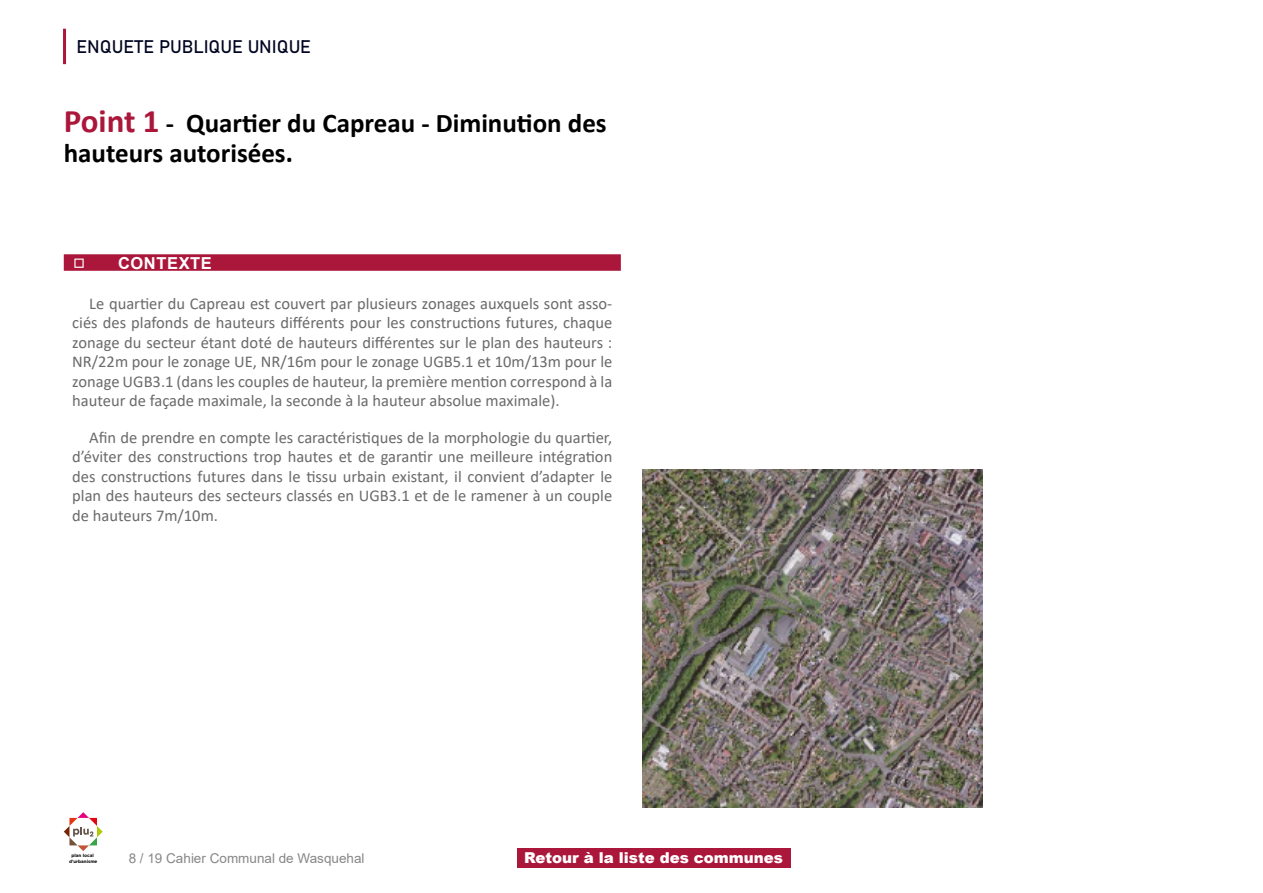
<style>
.page{position:relative;width:1263px;height:893px;background:#fff}
.page>*{position:absolute;margin:0;border:0;box-sizing:border-box;transform-origin:0 0}
.t1{font:700 27px/30px "Calibri";color:#000}
.t2{font:18px "Bahnschrift";color:#000521}
.t3{font:16.5px/19.5px "Calibri";color:#6a6a6a;text-align:justify}
.t4{font:700 16.5px "Arial";letter-spacing:.035em;color:#fff}
.t5{font:900 15px "Arial";color:#fff}
.t6{font:13.5px "Arial";color:#878787}
.t7{font:700 4.5px/5.4px "Gotham";color:#000;text-align:center}
.s1{font-size:33px;color:#aa173b}
</style>
<div class="page">
<hr style="left:63px;top:29px;width:3px;height:35px;background:#aa173b">
<svg style="left:64px;top:812px;width:39px;height:39px"></svg>
<div style="left:517px;top:848px;width:273px;height:20px;background:#aa173b"></div>
<div style="left:64px;top:254px;width:557px;height:17px;background:#aa173b"></div>
<img style="left:642px;top:470px;width:341px;height:338px">
<p class="t2" style="left:77px;top:33px;width:236px">ENQUETE PUBLIQUE UNIQUE</p>
<h1 class="t1" style="left:64px;top:108px;width:544px"><span class="s1">Point 1</span> - Quartier du Capreau - Diminution des hauteurs autorisées.</h1>
<p class="t4" style="left:73px;top:251px;width:141px">◻ CONTEXTE</p>
<p class="t3" style="left:72px;top:293px;width:542px;text-indent:17px">Le quartier du Capreau est couvert par plusieurs zonages auxquels sont asso&shy;ciés des plafonds de hauteurs différents pour les constructions futures, chaque zonage du secteur étant doté de hauteurs différentes sur le plan des hauteurs :<br>NR/22m pour le zonage UE, NR/16m pour le zonage UGB5.1 et 10m/13m pour le zonage UGB3.1 (dans les couples de hauteur, la première mention correspond à la hauteur de façade maximale, la seconde à la hauteur absolue maximale).</p>
<p class="t3" style="left:72px;top:427px;width:542px;text-indent:17px">Afin de prendre en compte les caractéristiques de la morphologie du quartier, d’éviter des constructions trop hautes et de garantir une meilleure intégration des constructions futures dans le tissu urbain existant, il convient d’adapter le plan des hauteurs des secteurs classés en UGB3.1 et de le ramener à un couple de hauteurs 7m/10m.</p>
<p class="t7" style="left:69px;top:853px;width:30px">plan local d’urbanisme</p>
<p class="t6" style="left:129px;top:849px;width:237px">8 / 19 Cahier Communal de Wasquehal</p>
<p class="t5" style="left:524px;top:847px;width:260px">Retour à la liste des communes</p>
</div>
